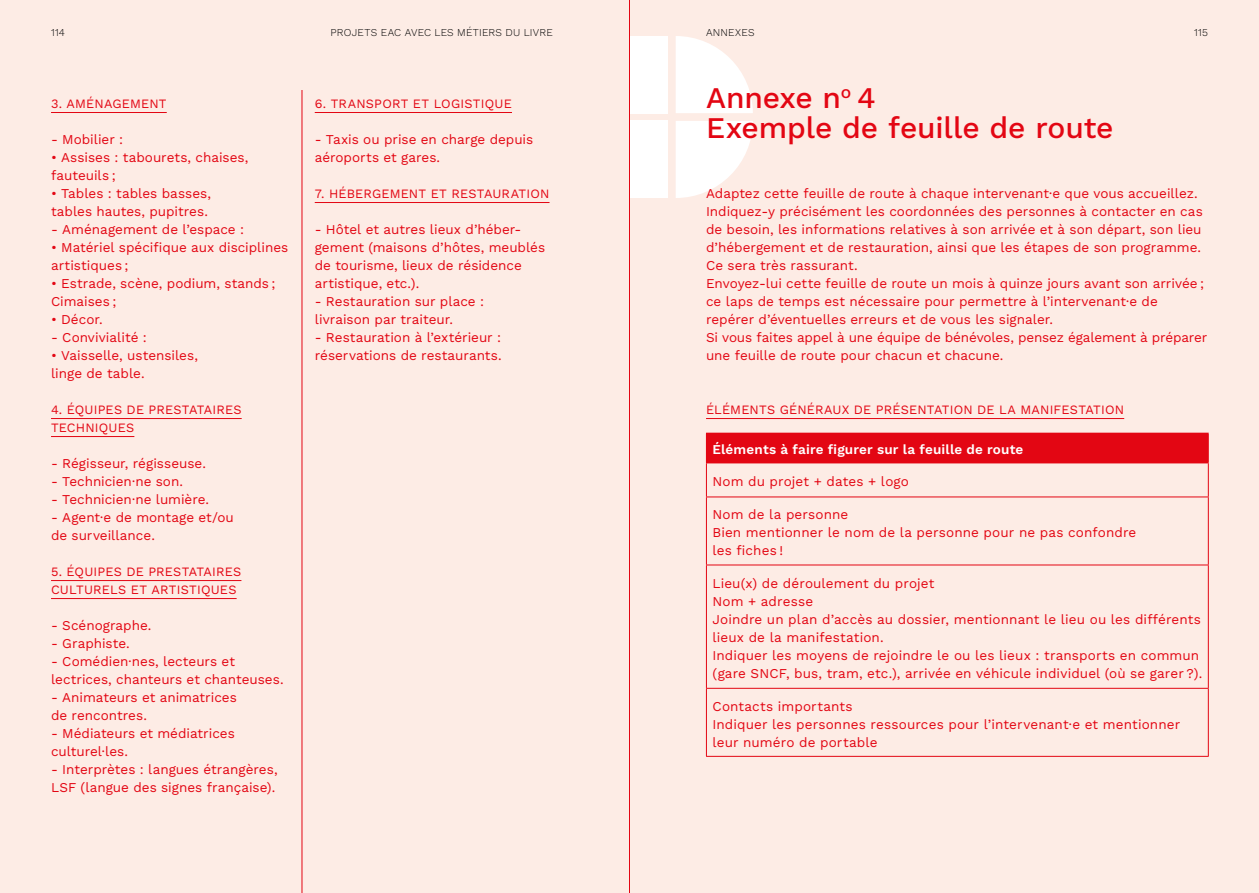
<style>
.page{position:relative;width:1259px;height:893px;background:#fdece5}
.page>*{position:absolute;margin:0;border:0;box-sizing:border-box;transform-origin:0 0}
.Titre_section{font:500 30px/30px "Work Sans";letter-spacing:-.005em;color:#e30613}
.Texte_labeur{font:13.5px/18px "Work Sans";color:#e30613}
.Texte_labeur_tableau{font:13.5px/18px "Work Sans";letter-spacing:.01em;color:#e30613}
.Texte_labeur_tableau-2{font:600 13.5px "Work Sans";letter-spacing:.01em;color:#fff}
.Sous-titre_annexes{font:12.75px/18px "Work Sans";letter-spacing:.015em;color:#e30613}
.t1{font:300 10.5px "Work Sans";letter-spacing:.02em;color:#000}
</style>
<div class="page">
<svg style="left:676px;top:36px;width:77px;height:77px"></svg>
<svg style="left:676px;top:121px;width:77px;height:77px"></svg>
<div style="left:629px;top:121px;width:39px;height:77px;background:#fff"></div>
<div style="left:629px;top:36px;width:39px;height:77px;background:#fff"></div>
<hr style="left:629px;top:0;width:1px;height:893px;background:#e30613">
<hr style="left:51px;top:112px;width:116px;height:1px;background:#e30613">
<hr style="left:51px;top:418px;width:191px;height:1px;background:#e30613">
<hr style="left:51px;top:436px;width:83px;height:1px;background:#e30613">
<hr style="left:51px;top:580px;width:190px;height:1px;background:#e30613">
<hr style="left:51px;top:598px;width:186px;height:1px;background:#e30613">
<hr style="left:315px;top:112px;width:197px;height:1px;background:#e30613">
<hr style="left:315px;top:202px;width:234px;height:1px;background:#e30613">
<hr style="left:302px;top:90px;width:1px;height:803px;background:#e30613">
<hr style="left:706px;top:418px;width:418px;height:1px;background:#e30613">
<div style="left:706px;top:433px;width:502px;height:30px;background:#e30613"></div>
<svg style="left:1208px;top:434px;width:1px;height:29px"></svg>
<hr style="left:706px;top:463px;width:502px;height:1px;background:#e30613">
<hr style="left:706px;top:463px;width:1px;height:34px;background:#e30613">
<hr style="left:1208px;top:463px;width:1px;height:34px;background:#e30613">
<hr style="left:706px;top:497px;width:502px;height:1px;background:#e30613">
<hr style="left:706px;top:497px;width:1px;height:68px;background:#e30613">
<hr style="left:1208px;top:497px;width:1px;height:68px;background:#e30613">
<hr style="left:706px;top:565px;width:502px;height:1px;background:#e30613">
<hr style="left:706px;top:565px;width:1px;height:123px;background:#e30613">
<hr style="left:1208px;top:565px;width:1px;height:123px;background:#e30613">
<hr style="left:706px;top:688px;width:502px;height:1px;background:#e30613">
<hr style="left:706px;top:689px;width:1px;height:67px;background:#e30613">
<hr style="left:1208px;top:689px;width:1px;height:67px;background:#e30613">
<hr style="left:706px;top:756px;width:502px;height:1px;background:#e30613">
<p class="t1" style="left:51px;top:24px;width:16px">114</p>
<p class="t1" style="left:331px;top:24px;width:224px">PROJETS EAC AVEC LES MÉTIERS DU LIVRE</p>
<p class="t1" style="left:706px;top:24px;width:50px">ANNEXES</p>
<p class="t1" style="left:1194px;top:24px;width:15px">115</p>
<p class="Sous-titre_annexes" style="left:51px;top:94px;width:117px">3. AMÉNAGEMENT</p>
<p class="Texte_labeur" style="left:51px;top:130px;width:74px">- Mobilier :</p>
<p class="Texte_labeur" style="left:51px;top:148px;width:199px">• Assises : tabourets, chaises, fauteuils ;</p>
<p class="Texte_labeur" style="left:51px;top:184px;width:162px">• Tables : tables basses, tables hautes, pupitres.</p>
<p class="Texte_labeur" style="left:51px;top:220px;width:194px">- Aménagement de l’espace :</p>
<p class="Texte_labeur" style="left:51px;top:238px;width:239px">• Matériel spécifique aux disciplines artistiques ;</p>
<p class="Texte_labeur" style="left:51px;top:274px;width:226px">• Estrade, scène, podium, stands ;<br>Cimaises ;</p>
<p class="Texte_labeur" style="left:51px;top:310px;width:53px">• Décor.</p>
<p class="Texte_labeur" style="left:51px;top:328px;width:97px">- Convivialité :</p>
<p class="Texte_labeur" style="left:51px;top:346px;width:148px">• Vaisselle, ustensiles, linge de table.</p>
<p class="Sous-titre_annexes" style="left:51px;top:400px;width:192px">4. ÉQUIPES DE PRESTATAIRES<br>TECHNIQUES</p>
<p class="Texte_labeur" style="left:51px;top:454px;width:156px">- Régisseur, régisseuse.</p>
<p class="Texte_labeur" style="left:51px;top:472px;width:133px">- Technicien·ne son.</p>
<p class="Texte_labeur" style="left:51px;top:490px;width:160px">- Technicien·ne lumière.</p>
<p class="Texte_labeur" style="left:51px;top:508px;width:184px">- Agent·e de montage et/ou de surveillance.</p>
<p class="Sous-titre_annexes" style="left:51px;top:562px;width:192px">5. ÉQUIPES DE PRESTATAIRES<br>CULTURELS ET ARTISTIQUES</p>
<p class="Texte_labeur" style="left:51px;top:616px;width:102px">- Scénographe.</p>
<p class="Texte_labeur" style="left:51px;top:634px;width:80px">- Graphiste.</p>
<p class="Texte_labeur" style="left:51px;top:652px;width:234px">- Comédien·nes, lecteurs et lectrices, chanteurs et chanteuses.</p>
<p class="Texte_labeur" style="left:51px;top:688px;width:187px">- Animateurs et animatrices de rencontres.</p>
<p class="Texte_labeur" style="left:51px;top:724px;width:185px">- Médiateurs et médiatrices culturel·les.</p>
<p class="Texte_labeur" style="left:51px;top:760px;width:228px">- Interprètes : langues étrangères,<br>LSF (langue des signes française).</p>
<p class="Sous-titre_annexes" style="left:315px;top:94px;width:199px">6. TRANSPORT ET LOGISTIQUE</p>
<p class="Texte_labeur" style="left:315px;top:130px;width:220px">- Taxis ou prise en charge depuis aéroports et gares.</p>
<p class="Sous-titre_annexes" style="left:315px;top:184px;width:236px">7. HÉBERGEMENT ET RESTAURATION</p>
<p class="Texte_labeur" style="left:315px;top:220px;width:232px">- Hôtel et autres lieux d’héber&shy;gement (maisons d’hôtes, meublés de tourisme, lieux de résidence artistique, etc.).</p>
<p class="Texte_labeur" style="left:315px;top:292px;width:171px">- Restauration sur place : livraison par traiteur.</p>
<p class="Texte_labeur" style="left:315px;top:328px;width:188px">- Restauration à l’extérieur : réservations de restaurants.</p>
<p class="Titre_section" style="left:706px;top:82px;width:409px">Annexe n<sup>o</sup> 4<br>Exemple de feuille de route</p>
<p class="Texte_labeur" style="left:706px;top:184px;width:503px">Adaptez cette feuille de route à chaque intervenant·e que vous accueillez.<br>Indiquez-y précisément les coordonnées des personnes à contacter en cas de besoin, les informations relatives à son arrivée et à son départ, son lieu d’hébergement et de restauration, ainsi que les étapes de son programme.<br>Ce sera très rassurant.<br>Envoyez-lui cette feuille de route un mois à quinze jours avant son arrivée ; ce laps de temps est nécessaire pour permettre à l’intervenant·e de repérer d’éventuelles erreurs et de vous les signaler.<br>Si vous faites appel à une équipe de bénévoles, pensez également à préparer une feuille de route pour chacun et chacune.</p>
<p class="Sous-titre_annexes" style="left:706px;top:400px;width:419px">ÉLÉMENTS GÉNÉRAUX DE PRÉSENTATION DE LA MANIFESTATION</p>
<p class="Texte_labeur_tableau-2" style="left:712px;top:439px;width:312px">Éléments à faire figurer sur la feuille de route</p>
<p class="Texte_labeur_tableau" style="left:712px;top:472px;width:198px">Nom du projet + dates + logo</p>
<p class="Texte_labeur_tableau" style="left:712px;top:505px;width:425px">Nom de la personne<br>Bien mentionner le nom de la personne pour ne pas confondre les fiches !</p>
<p class="Texte_labeur_tableau" style="left:712px;top:574px;width:491px">Lieu(x) de déroulement du projet<br>Nom + adresse<br>Joindre un plan d’accès au dossier, mentionnant le lieu ou les différents lieux de la manifestation.<br>Indiquer les moyens de rejoindre le ou les lieux : transports en commun (gare SNCF, bus, tram, etc.), arrivée en véhicule individuel (où se garer ?).</p>
<p class="Texte_labeur_tableau" style="left:712px;top:696px;width:469px">Contacts importants<br>Indiquer les personnes ressources pour l’intervenant·e et mentionner leur numéro de portable</p>
</div>
